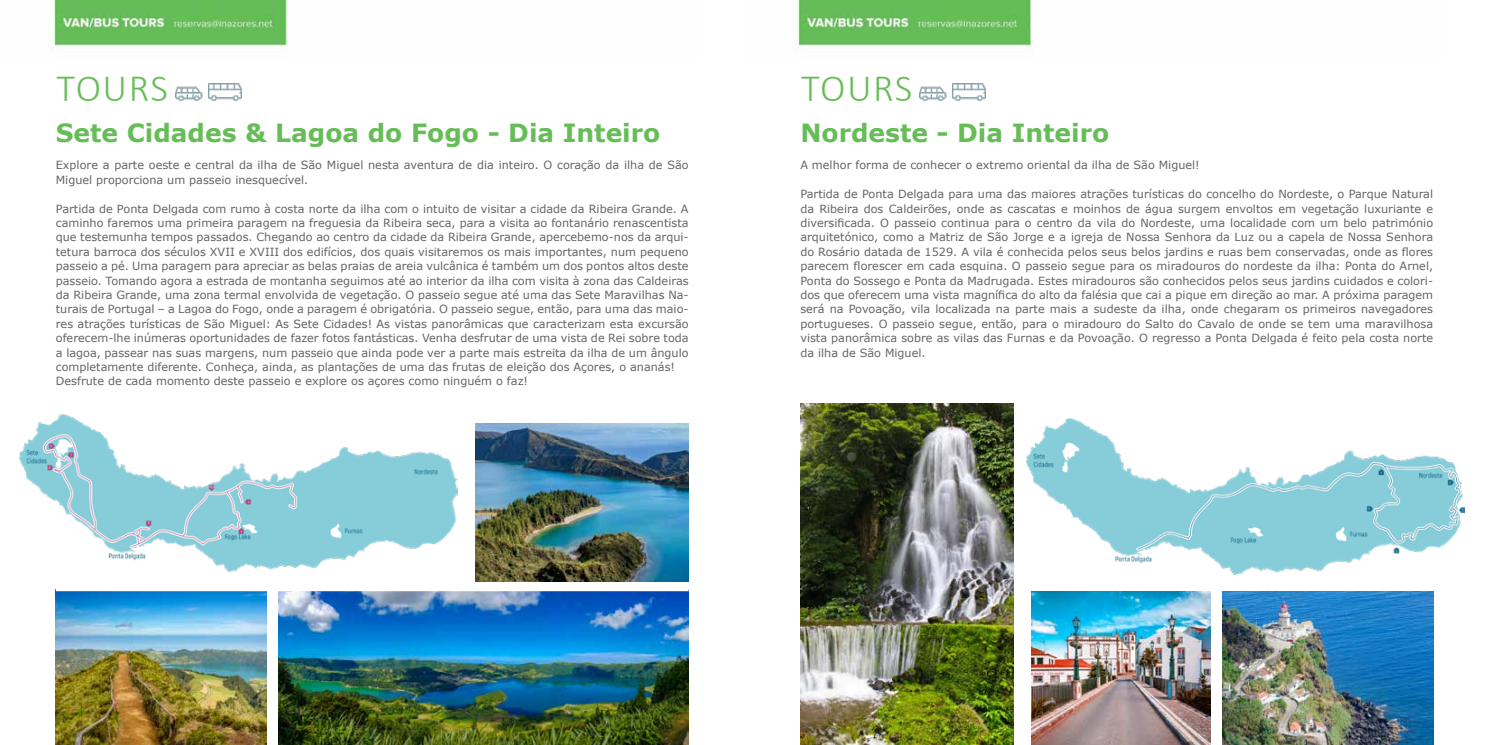
<style>
.page{position:relative;width:1489px;height:745px;background:#fff}
.page>*{position:absolute;margin:0;border:0;box-sizing:border-box;transform-origin:0 0}
.t1{font:300 38.75px "Calibri";letter-spacing:.03em;color:#66bd57}
.t2{font:700 25px "Verdana";color:#66bd57}
.t3{font:11.25px/14.4px "Verdana";color:#636466}
</style>
<div class="page">
<img style="left:52px;top:0;width:237px;height:51px">
<img style="left:796px;top:0;width:237px;height:51px">
<img style="left:19px;top:414px;width:438px;height:156px">
<img style="left:476px;top:423px;width:212px;height:158px">
<img style="left:278px;top:591px;width:410px;height:153px">
<img style="left:56px;top:591px;width:211px;height:153px">
<img style="left:1026px;top:418px;width:438px;height:155px">
<img style="left:919px;top:83px;width:66px;height:18px">
<img style="left:800px;top:403px;width:212px;height:341px">
<img style="left:1031px;top:591px;width:179px;height:153px">
<img style="left:1222px;top:591px;width:210px;height:153px">
<img style="left:175px;top:83px;width:66px;height:18px">
<h1 class="t1" style="left:57px;top:64px;width:113px">TOURS</h1>
<h2 class="t2" style="left:56px;top:115px;width:606px">Sete Cidades &amp; Lagoa do Fogo - Dia Inteiro</h2>
<p class="t3" style="left:56px;top:158px;width:634px">Explore a parte oeste e central da ilha de São Miguel nesta aventura de dia inteiro. O coração da ilha de São<br>Miguel proporciona um passeio inesquecível.</p>
<p class="t3" style="left:56px;top:201px;width:634px">Partida de Ponta Delgada com rumo à costa norte da ilha com o intuito de visitar a cidade da Ribeira Grande. A caminho faremos uma primeira paragem na freguesia da Ribeira seca, para a visita ao fontanário renascentista que testemunha tempos passados. Chegando ao centro da cidade da Ribeira Grande, apercebemo-nos da arqui&shy;tetura barroca dos séculos XVII e XVIII dos edifícios, dos quais visitaremos os mais importantes, num pequeno passeio a pé. Uma paragem para apreciar as belas praias de areia vulcânica é também um dos pontos altos deste passeio. Tomando agora a estrada de montanha seguimos até ao interior da ilha com visita à zona das Caldeiras da Ribeira Grande, uma zona termal envolvida de vegetação. O passeio segue até uma das Sete Maravilhas Na&shy;turais de Portugal – a Lagoa do Fogo, onde a paragem é obrigatória. O passeio segue, então, para uma das maio&shy;res atrações turísticas de São Miguel: As Sete Cidades! As vistas panorâmicas que caracterizam esta excursão oferecem-lhe inúmeras oportunidades de fazer fotos fantásticas. Venha desfrutar de uma vista de Rei sobre toda a lagoa, passear nas suas margens, num passeio que ainda pode ver a parte mais estreita da ilha de um ângulo completamente diferente. Conheça, ainda, as plantações de uma das frutas de eleição dos Açores, o ananás!<br>Desfrute de cada momento deste passeio e explore os açores como ninguém o faz!</p>
<h1 class="t1" style="left:801px;top:64px;width:113px">TOURS</h1>
<h2 class="t2" style="left:800px;top:115px;width:310px">Nordeste - Dia Inteiro</h2>
<p class="t3" style="left:800px;top:158px;width:401px">A melhor forma de conhecer o extremo oriental da ilha de São Miguel!</p>
<p class="t3" style="left:800px;top:187px;width:634px;text-align:justify">Partida de Ponta Delgada para uma das maiores atrações turísticas do concelho do Nordeste, o Parque Natural da Ribeira dos Caldeirões, onde as cascatas e moinhos de água surgem envoltos em vegetação luxuriante e diversificada. O passeio continua para o centro da vila do Nordeste, uma localidade com um belo património arquitetónico, como a Matriz de São Jorge e a igreja de Nossa Senhora da Luz ou a capela de Nossa Senhora do Rosário datada de 1529. A vila é conhecida pelos seus belos jardins e ruas bem conservadas, onde as flores parecem florescer em cada esquina. O passeio segue para os miradouros do nordeste da ilha: Ponta do Arnel, Ponta do Sossego e Ponta da Madrugada. Estes miradouros são conhecidos pelos seus jardins cuidados e colori&shy;dos que oferecem uma vista magnífica do alto da falésia que cai a pique em direção ao mar. A próxima paragem será na Povoação, vila localizada na parte mais a sudeste da ilha, onde chegaram os primeiros navegadores portugueses. O passeio segue, então, para o miradouro do Salto do Cavalo de onde se tem uma maravilhosa vista panorâmica sobre as vilas das Furnas e da Povoação. O regresso a Ponta Delgada é feito pela costa norte da ilha de São Miguel.</p>
</div>
